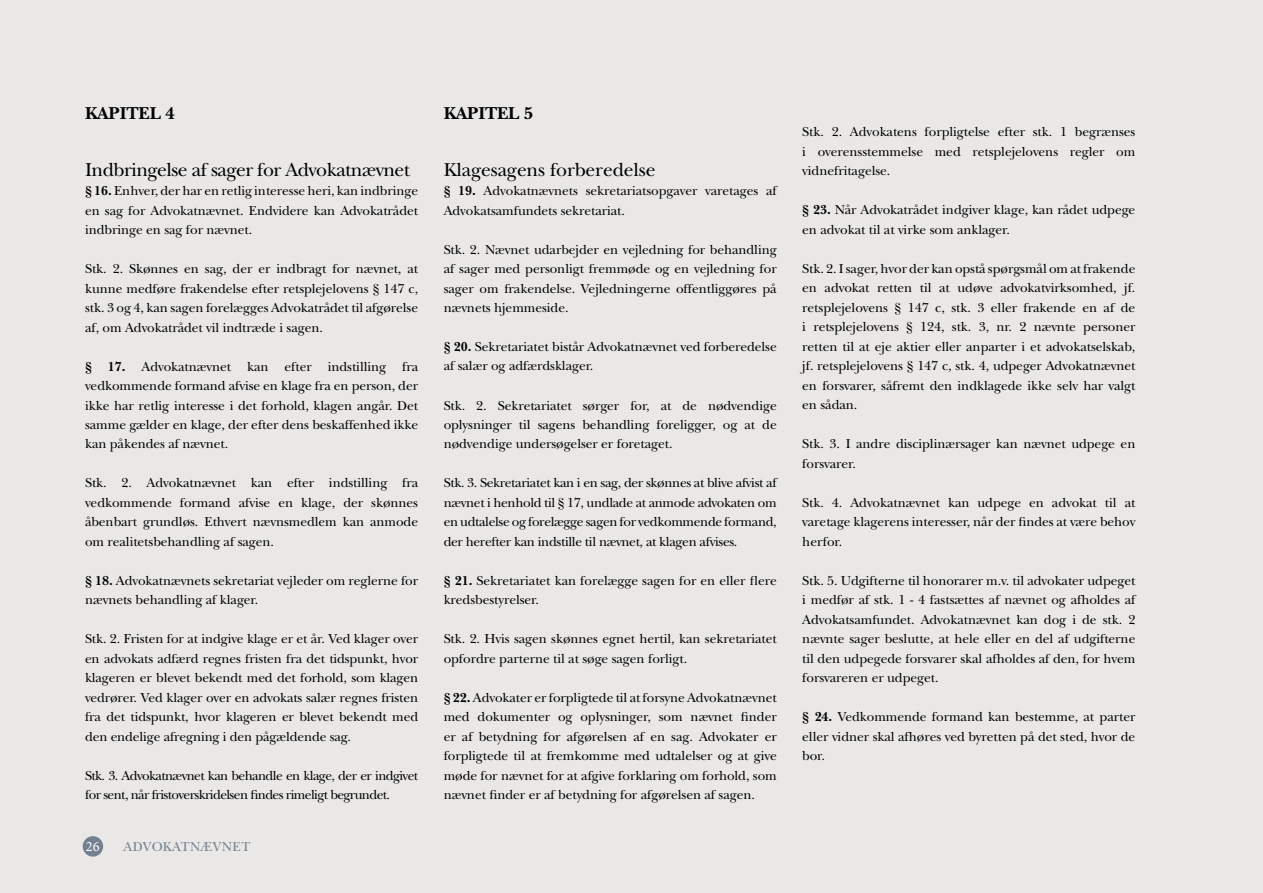
<style>
.page{position:relative;width:1263px;height:893px;background:#e9e8e6}
.page>*{position:absolute;margin:0;border:0;box-sizing:border-box;transform-origin:0 0}
.t1{font:19.5px "New Baskerville Std";letter-spacing:-.025em;color:#000001}
.t2{font:19.5px "New Baskerville Std";letter-spacing:-.005em;color:#000001}
.t3{font:700 18px "New Baskerville Std";letter-spacing:-.005em;color:#000001}
.t4{font:14.4px "Minion Pro";color:#fff}
.t5{font:13.5px/19.5px "New Baskerville Std";letter-spacing:-.005em;color:#000001;text-align:justify}
.t6{font:13.5px/19.5px "New Baskerville Std";letter-spacing:-.045em;color:#000001}
.t7{font:13.5px "New Baskerville Std";letter-spacing:.03em;color:#748090}
.s1{font-weight:700}
</style>
<div class="page">
<div style="left:83px;top:836px;width:20px;height:21px;background:#748090;border-radius:50%"></div>
<h2 class="t3" style="left:85px;top:102px;width:91px">KAPITEL 4</h2>
<h1 class="t1" style="left:85px;top:158px;width:327px">Indbringelse af sager for Advokatnævnet</h1>
<p class="t5" style="left:85px;top:181px;width:335px"><span class="s1">§ 16.</span> Enhver, der har en retlig interesse heri, kan indbringe en sag for Advokatnævnet. Endvidere kan Advokatrådet indbringe en sag for nævnet.</p>
<p class="t5" style="left:85px;top:259px;width:335px">Stk. 2. Skønnes en sag, der er indbragt for nævnet, at kunne medføre frakendelse efter retsplejelovens § 147 c, stk. 3 og 4, kan sagen forelægges Advokatrådet til afgørelse af, om Advokatrådet vil indtræde i sagen.</p>
<p class="t5" style="left:85px;top:356px;width:335px"><span class="s1">§ 17.</span> Advokatnævnet kan efter indstilling fra vedkommende formand afvise en klage fra en person, der ikke har retlig interesse i det forhold, klagen angår. Det samme gælder en klage, der efter dens beskaffenhed ikke kan påkendes af nævnet.</p>
<p class="t5" style="left:85px;top:473px;width:335px">Stk. 2. Advokatnævnet kan efter indstilling fra vedkommende formand afvise en klage, der skønnes åbenbart grundløs. Ethvert nævnsmedlem kan anmode om realitetsbehandling af sagen.</p>
<p class="t5" style="left:85px;top:571px;width:335px"><span class="s1">§ 18.</span> Advokatnævnets sekretariat vejleder om reglerne for nævnets behandling af klager.</p>
<p class="t5" style="left:85px;top:629px;width:335px">Stk. 2. Fristen for at indgive klage er et år. Ved klager over en advokats adfærd regnes fristen fra det tidspunkt, hvor klageren er blevet bekendt med det forhold, som klagen vedrører. Ved klager over en advokats salær regnes fristen fra det tidspunkt, hvor klageren er blevet bekendt med den endelige afregning i den pågældende sag.</p>
<p class="t6" style="left:85px;top:766px;width:335px">Stk. 3. Advokatnævnet kan behandle en klage, der er indgivet for sent, når fristoverskridelsen findes rimeligt begrundet.</p>
<p class="t4" style="left:86px;top:837px;width:15px">26</p>
<p class="t7" style="left:124px;top:839px;width:128px">ADVOKATNÆVNET</p>
<h2 class="t3" style="left:444px;top:102px;width:91px">KAPITEL 5</h2>
<h1 class="t2" style="left:444px;top:158px;width:213px">Klagesagens forberedelse</h1>
<p class="t5" style="left:444px;top:181px;width:335px"><span class="s1">§ 19.</span> Advokatnævnets sekretariatsopgaver varetages af<br>Advokatsamfundets sekretariat.</p>
<p class="t5" style="left:444px;top:239px;width:335px">Stk. 2. Nævnet udarbejder en vejledning for behandling af sager med personligt fremmøde og en vejledning for sager om frakendelse. Vejledningerne offentliggøres på nævnets hjemmeside.</p>
<p class="t5" style="left:444px;top:337px;width:335px"><span class="s1">§ 20.</span> Sekretariatet bistår Advokatnævnet ved forberedelse af salær og adfærdsklager.</p>
<p class="t5" style="left:444px;top:395px;width:335px">Stk. 2. Sekretariatet sørger for, at de nødvendige oplysninger til sagens behandling foreligger, og at de nødvendige undersøgelser er foretaget.</p>
<p class="t5" style="left:444px;top:473px;width:335px">Stk. 3. Sekretariatet kan i en sag, der skønnes at blive afvist af nævnet i henhold til § 17, undlade at anmode advokaten om en udtalelse og forelægge sagen for vedkommende formand, der herefter kan indstille til nævnet, at klagen afvises.</p>
<p class="t5" style="left:444px;top:571px;width:335px"><span class="s1">§ 21.</span> Sekretariatet kan forelægge sagen for en eller flere kredsbestyrelser.</p>
<p class="t5" style="left:444px;top:629px;width:335px">Stk. 2. Hvis sagen skønnes egnet hertil, kan sekretariatet opfordre parterne til at søge sagen forligt.</p>
<p class="t5" style="left:444px;top:688px;width:335px"><span class="s1">§ 22.</span> Advokater er forpligtede til at forsyne Advokatnævnet med dokumenter og oplysninger, som nævnet finder er af betydning for afgørelsen af en sag. Advokater er forpligtede til at fremkomme med udtalelser og at give møde for nævnet for at afgive forklaring om forhold, som nævnet finder er af betydning for afgørelsen af sagen.</p>
<p class="t5" style="left:802px;top:122px;width:335px">Stk. 2. Advokatens forpligtelse efter stk. 1 begrænses i overensstemmelse med retsplejelovens regler om vidnefritagelse.</p>
<p class="t5" style="left:802px;top:200px;width:335px"><span class="s1">§ 23.</span> Når Advokatrådet indgiver klage, kan rådet udpege en advokat til at virke som anklager.</p>
<p class="t5" style="left:802px;top:259px;width:335px">Stk. 2. I sager, hvor der kan opstå spørgsmål om at frakende en advokat retten til at udøve advokatvirksomhed, jf. retsplejelovens § 147 c, stk. 3 eller frakende en af de i retsplejelovens § 124, stk. 3, nr. 2 nævnte personer retten til at eje aktier eller anparter i et advokatselskab, jf. retsplejelovens § 147 c, stk. 4, udpeger Advokatnævnet en forsvarer, såfremt den indklagede ikke selv har valgt en sådan.</p>
<p class="t5" style="left:802px;top:434px;width:335px">Stk. 3. I andre disciplinærsager kan nævnet udpege en forsvarer.</p>
<p class="t5" style="left:802px;top:493px;width:335px">Stk. 4. Advokatnævnet kan udpege en advokat til at varetage klagerens interesser, når der findes at være behov herfor.</p>
<p class="t5" style="left:802px;top:571px;width:335px">Stk. 5. Udgifterne til honorarer m.v. til advokater udpeget i medfør af stk. 1 - 4 fastsættes af nævnet og afholdes af Advokatsamfundet. Advokatnævnet kan dog i de stk. 2 nævnte sager beslutte, at hele eller en del af udgifterne til den udpegede forsvarer skal afholdes af den, for hvem forsvareren er udpeget.</p>
<p class="t5" style="left:802px;top:707px;width:335px"><span class="s1">§ 24.</span> Vedkommende formand kan bestemme, at parter eller vidner skal afhøres ved byretten på det sted, hvor de bor.</p>
</div>
